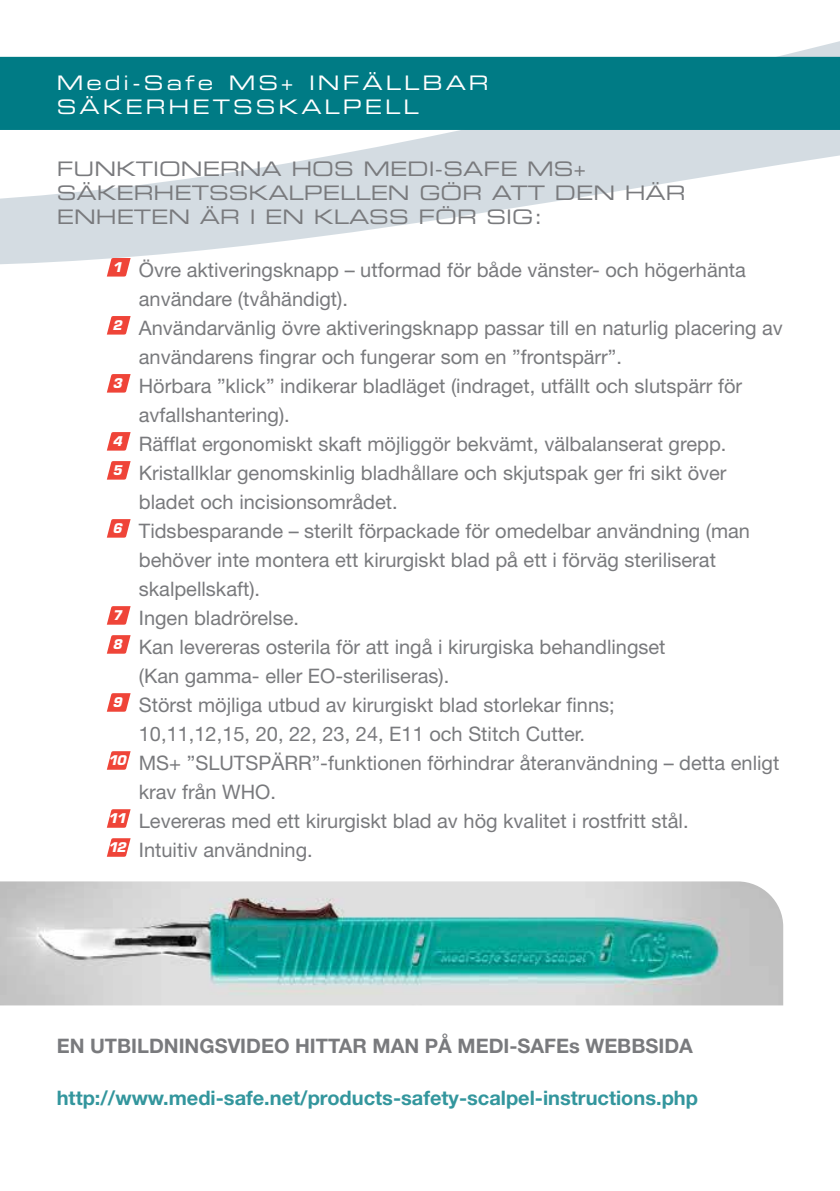
<style>
.page{position:relative;width:840px;height:1191px;background:#fff}
.page>*{position:absolute;margin:0;border:0;box-sizing:border-box;transform-origin:0 0}
.t1{font:20px "Helvetica Neue";color:#797a7d}
.t2{font:20px/24px "Eurostile Extended Two";color:#797a7d}
.t3{font:700 20px "Helvetica Neue";color:#33969d}
.t4{font:700 20px "Helvetica Neue";color:#797a7d}
.t5{font:20px/24px "Eurostile Extended Two";letter-spacing:.15em;color:#fff}
</style>
<div class="page">
<svg style="left:0;top:41px;width:839px;height:294px"></svg>
<div style="left:0;top:57px;width:839px;height:73px;background:#007b85"></div>
<svg style="left:107px;top:258px;width:23px;height:18px"></svg>
<svg style="left:107px;top:316px;width:23px;height:18px"></svg>
<svg style="left:107px;top:374px;width:23px;height:18px"></svg>
<svg style="left:107px;top:432px;width:23px;height:18px"></svg>
<svg style="left:107px;top:461px;width:23px;height:18px"></svg>
<svg style="left:107px;top:519px;width:23px;height:18px"></svg>
<svg style="left:107px;top:606px;width:23px;height:18px"></svg>
<svg style="left:107px;top:635px;width:23px;height:18px"></svg>
<svg style="left:107px;top:693px;width:23px;height:18px"></svg>
<svg style="left:107px;top:751px;width:23px;height:18px"></svg>
<svg style="left:107px;top:809px;width:23px;height:18px"></svg>
<svg style="left:107px;top:838px;width:23px;height:18px"></svg>
<img style="left:0;top:881px;width:782px;height:124px">
<p class="t5" style="left:57px;top:71px;width:433px">Medi-Safe MS+ INFÄLLBAR<br>SÄKERHETSSKALPELL</p>
<p class="t2" style="left:57px;top:156px;width:630px">FUNKTIONERNA HOS MEDI-SAFE MS+<br>SÄKERHETSSKALPELLEN GÖR ATT DEN HÄR<br>ENHETEN ÄR I EN KLASS FÖR SIG:</p>
<p class="t1" style="left:112px;top:257px;width:634px"><sup>1</sup> Övre aktiveringsknapp – utformad för både vänster- och högerhänta</p>
<p class="t1" style="left:139px;top:286px;width:210px">användare (tvåhändigt).</p>
<p class="t1" style="left:112px;top:315px;width:671px"><sup>2</sup> Användarvänlig övre aktiveringsknapp passar till en naturlig placering av</p>
<p class="t1" style="left:139px;top:344px;width:484px">användarens fingrar och fungerar som en ”frontspärr”.</p>
<p class="t1" style="left:112px;top:373px;width:631px"><sup>3</sup> Hörbara ”klick” indikerar bladläget (indraget, utfällt och slutspärr för</p>
<p class="t1" style="left:139px;top:402px;width:152px">avfallshantering).</p>
<p class="t1" style="left:112px;top:431px;width:615px"><sup>4</sup> Räfflat ergonomiskt skaft möjliggör bekvämt, välbalanserat grepp.</p>
<p class="t1" style="left:112px;top:460px;width:615px"><sup>5</sup> Kristallklar genomskinlig bladhållare och skjutspak ger fri sikt över</p>
<p class="t1" style="left:139px;top:489px;width:260px">bladet och incisionsområdet.</p>
<p class="t1" style="left:112px;top:518px;width:638px"><sup>6</sup> Tidsbesparande – sterilt förpackade för omedelbar användning (man</p>
<p class="t1" style="left:139px;top:547px;width:578px">behöver inte montera ett kirurgiskt blad på ett i förväg steriliserat</p>
<p class="t1" style="left:139px;top:576px;width:123px">skalpellskaft).</p>
<p class="t1" style="left:112px;top:605px;width:188px"><sup>7</sup> Ingen bladrörelse.</p>
<p class="t1" style="left:112px;top:634px;width:554px"><sup>8</sup> Kan levereras osterila för att ingå i kirurgiska behandlingset</p>
<p class="t1" style="left:139px;top:663px;width:312px">(Kan gamma- eller EO-steriliseras).</p>
<p class="t1" style="left:112px;top:692px;width:503px"><sup>9</sup> Störst möjliga utbud av kirurgiskt blad storlekar finns;</p>
<p class="t1" style="left:139px;top:721px;width:447px">10,11,12,15, 20, 22, 23, 24, E11 och Stitch Cutter.</p>
<p class="t1" style="left:108px;top:750px;width:672px"><sup>10</sup> MS+ ”SLUTSPÄRR”-funktionen förhindrar återanvändning – detta enligt</p>
<p class="t1" style="left:139px;top:779px;width:139px">krav från WHO.</p>
<p class="t1" style="left:108px;top:808px;width:581px"><sup>11</sup> Levereras med ett kirurgiskt blad av hög kvalitet i rostfritt stål.</p>
<p class="t1" style="left:108px;top:837px;width:206px"><sup>12</sup> Intuitiv användning.</p>
<p class="t4" style="left:57px;top:1033px;width:637px">EN UTBILDNINGSVIDEO HITTAR MAN PÅ MEDI-SAFEs WEBBSIDA</p>
<p class="t3" style="left:57px;top:1085px;width:642px">http://www.medi-safe.net/products-safety-scalpel-instructions.php</p>
</div>
